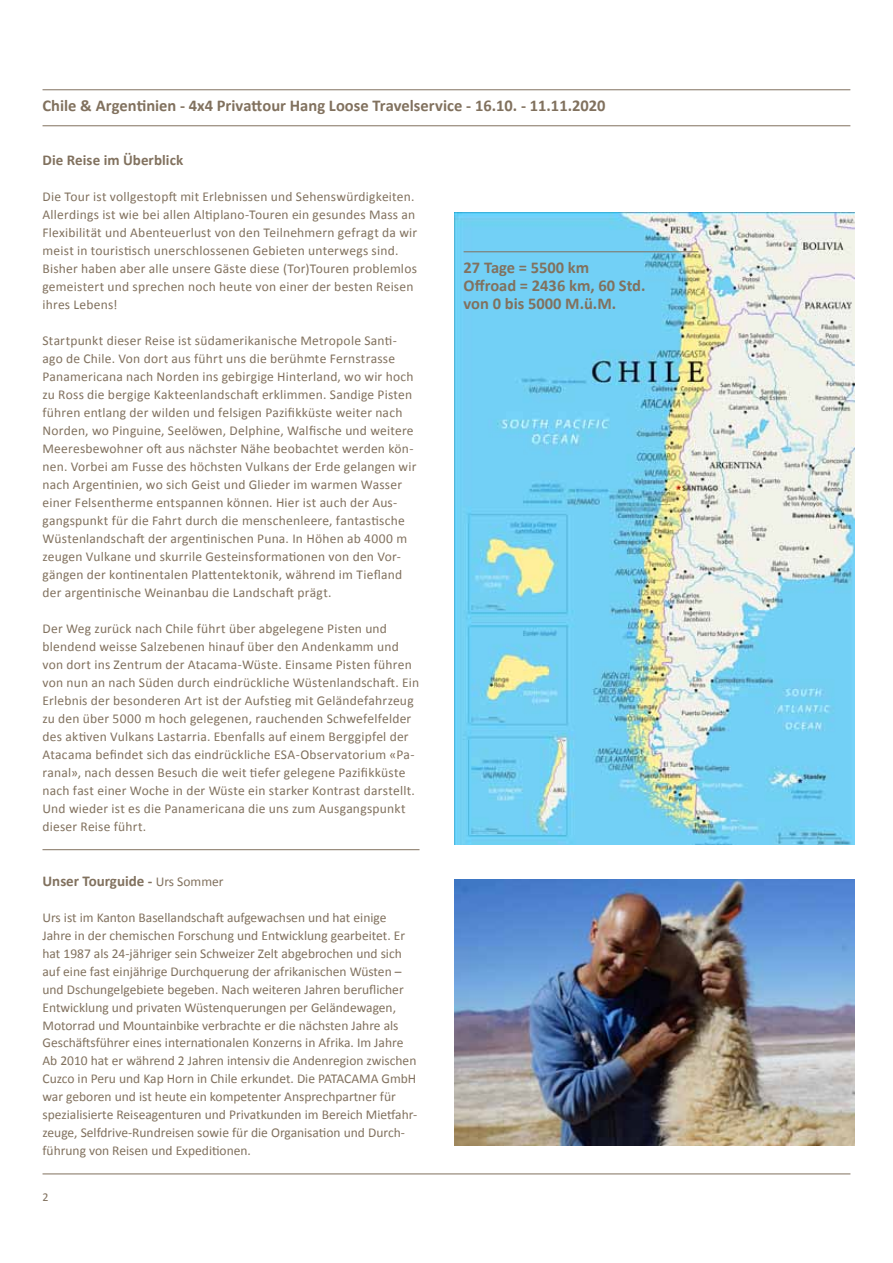
<style>
.page{position:relative;width:893px;height:1263px;background:#fff}
.page>*{position:absolute;margin:0;border:0;box-sizing:border-box;transform-origin:0 0}
.t1{font:700 16.5px/18px "Calibri";color:#81715e}
.t2{font:700 15px "Calibri";color:#81715e}
.t3{font:13.5px/18px "Calibri";letter-spacing:.015em;color:#81715e}
.t4{font:12px "Calibri";color:#81715e}
.s1{font-weight:400;font-size:13.5px}
</style>
<div class="page">
<hr style="left:43px;top:1173px;width:807px;height:1px;background:#81715e">
<hr style="left:43px;top:89px;width:807px;height:1px;background:#81715e">
<hr style="left:43px;top:125px;width:807px;height:1px;background:#81715e">
<hr style="left:42px;top:849px;width:377px;height:1px;background:#81715e">
<img style="left:454px;top:879px;width:400px;height:267px">
<img style="left:454px;top:213px;width:400px;height:632px">
<hr style="left:464px;top:251px;width:234px;height:1px;background:#81715e">
<p class="t1" style="left:43px;top:97px;width:564px">Chile &amp; Argentinien - 4x4 Privattour Hang Loose Travelservice - 16.10. - 11.11.2020</p>
<p class="t2" style="left:42px;top:151px;width:142px">Die Reise im Überblick</p>
<p class="t3" style="left:42px;top:188px;width:376px">Die Tour ist vollgestopft mit Erlebnissen und Sehenswürdigkeiten.<br>Allerdings ist wie bei allen Altiplano-Touren ein gesundes Mass an Flexibilität und Abenteuerlust von den Teilnehmern gefragt da wir meist in touristisch unerschlossenen Gebieten unterwegs sind.<br>Bisher haben aber alle unsere Gäste diese (Tor)Touren problemlos gemeistert und sprechen noch heute von einer der besten Reisen ihres Lebens!</p>
<p class="t3" style="left:42px;top:332px;width:375px">Startpunkt dieser Reise ist südamerikanische Metropole Santi&shy;ago de Chile. Von dort aus führt uns die berühmte Fernstrasse Panamericana nach Norden ins gebirgige Hinterland, wo wir hoch zu Ross die bergige Kakteenlandschaft erklimmen. Sandige Pisten führen entlang der wilden und felsigen Pazifikküste weiter nach Norden, wo Pinguine, Seelöwen, Delphine, Walfische und weitere Meeresbewohner oft aus nächster Nähe beobachtet werden kön&shy;nen. Vorbei am Fusse des höchsten Vulkans der Erde gelangen wir nach Argentinien, wo sich Geist und Glieder im warmen Wasser einer Felsentherme entspannen können. Hier ist auch der Aus&shy;gangspunkt für die Fahrt durch die menschenleere, fantastische Wüstenlandschaft der argentinischen Puna. In Höhen ab 4000 m zeugen Vulkane und skurrile Gesteinsformationen von den Vor&shy;gängen der kontinentalen Plattentektonik, während im Tiefland der argentinische Weinanbau die Landschaft prägt.</p>
<p class="t3" style="left:42px;top:620px;width:378px">Der Weg zurück nach Chile führt über abgelegene Pisten und blendend weisse Salzebenen hinauf über den Andenkamm und von dort ins Zentrum der Atacama-Wüste. Einsame Pisten führen von nun an nach Süden durch eindrückliche Wüstenlandschaft. Ein Erlebnis der besonderen Art ist der Aufstieg mit Geländefahrzeug zu den über 5000 m hoch gelegenen, rauchenden Schwefelfelder des aktiven Vulkans Lastarria. Ebenfalls auf einem Berggipfel der Atacama befindet sich das eindrückliche ESA-Observatorium «Pa&shy;ranal», nach dessen Besuch die weit tiefer gelegene Pazifikküste nach fast einer Woche in der Wüste ein starker Kontrast darstellt.<br>Und wieder ist es die Panamericana die uns zum Ausgangspunkt dieser Reise führt.</p>
<p class="t2" style="left:42px;top:871px;width:183px">Unser Tourguide - <span class="s1">Urs Sommer</span></p>
<p class="t3" style="left:42px;top:908px;width:376px">Urs ist im Kanton Basellandschaft aufgewachsen und hat einige Jahre in der chemischen Forschung und Entwicklung gearbeitet. Er hat 1987 als 24-jähriger sein Schweizer Zelt abgebrochen und sich auf eine fast einjährige Durchquerung der afrikanischen Wüsten – und Dschungelgebiete begeben. Nach weiteren Jahren beruflicher Entwicklung und privaten Wüstenquerungen per Geländewagen, Motorrad und Mountainbike verbrachte er die nächsten Jahre als Geschäftsführer eines internationalen Konzerns in Afrika. Im Jahre Ab 2010 hat er während 2 Jahren intensiv die Andenregion zwischen Cuzco in Peru und Kap Horn in Chile erkundet. Die PATACAMA GmbH war geboren und ist heute ein kompetenter Ansprechpartner für spezialisierte Reiseagenturen und Privatkunden im Bereich Mietfahr&shy;zeuge, Selfdrive-Rundreisen sowie für die Organisation und Durch&shy;führung von Reisen und Expeditionen.</p>
<p class="t4" style="left:43px;top:1189px;width:8px">2</p>
<p class="t1" style="left:464px;top:259px;width:183px">27 Tage = 5500 km<br>Offroad = 2436 km, 60 Std. von 0 bis 5000 M.ü.M.</p>
</div>
